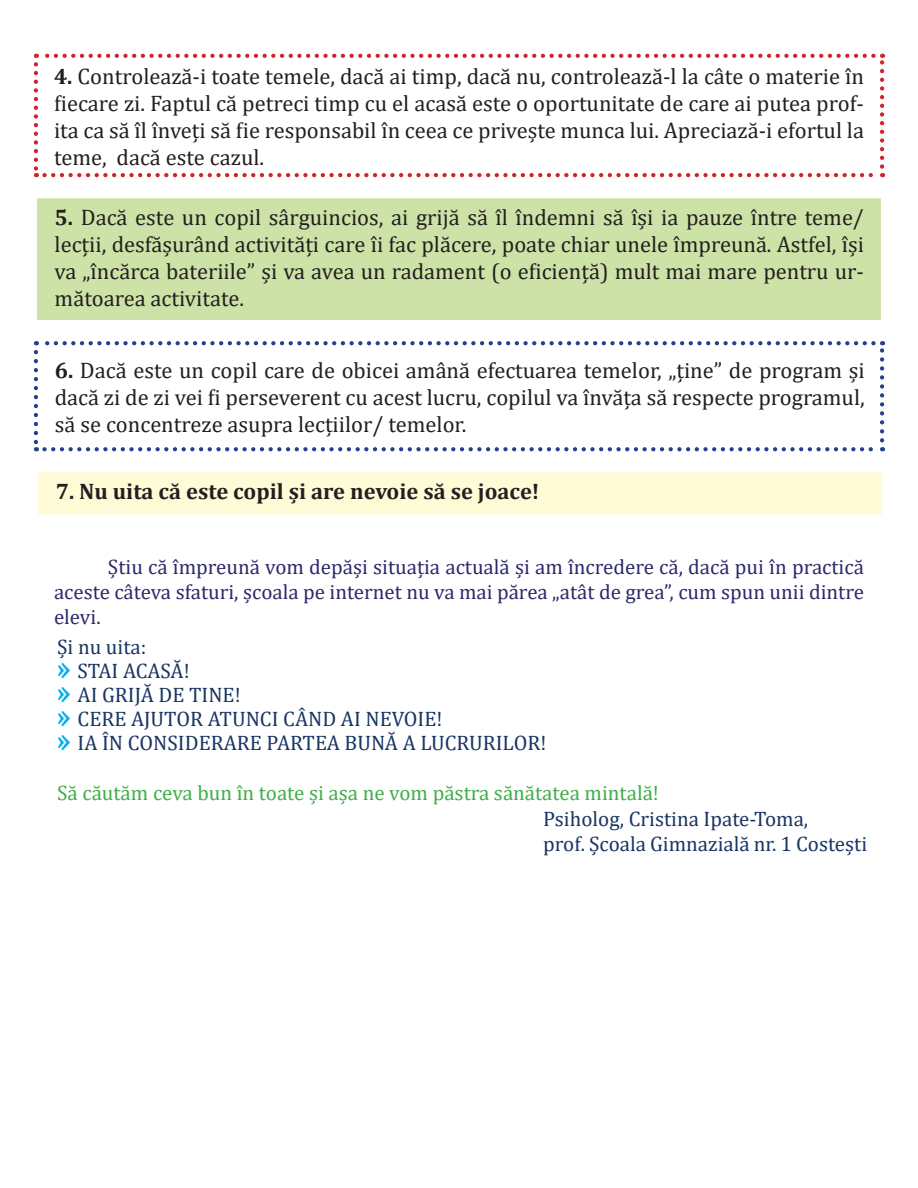
<style>
.page{position:relative;width:918px;height:1188px;background:#fff}
.page>*{position:absolute;margin:0;border:0;box-sizing:border-box;transform-origin:0 0}
.t1{font:22.5px/27px "Cambria";color:#231f20;text-align:justify}
.t2{font:700 22.5px "Cambria";color:#231f20}
.t3{font:21px "Cambria";color:#183562}
.t4{font:21px/25.2px "Cambria";color:#2c296c;text-align:justify}
.t5{font:21px "Cambria";color:#40ae49}
.s1{font-weight:700}
.s2{font-family:"Lora";font-weight:700;font-size:27px;color:#00aeef}
</style>
<div class="page">
<svg style="left:34px;top:352px;width:4px;height:99px"></svg>
<svg style="left:44px;top:447px;width:839px;height:4px"></svg>
<svg style="left:880px;top:341px;width:4px;height:99px"></svg>
<svg style="left:36px;top:341px;width:838px;height:4px"></svg>
<div style="left:35px;top:196px;width:848px;height:126px;background:#cce2a6;border:2px solid #fff"></div>
<svg style="left:34px;top:64px;width:4px;height:113px"></svg>
<svg style="left:44px;top:173px;width:839px;height:4px"></svg>
<svg style="left:880px;top:54px;width:4px;height:113px"></svg>
<svg style="left:36px;top:54px;width:838px;height:4px"></svg>
<div style="left:36px;top:470px;width:848px;height:47px;background:#fffbd6;border:2px solid #fff"></div>
<p class="t1" style="left:54px;top:62px;width:812px"><span class="s1">4.</span> Controlează-i toate temele, dacă ai timp, dacă nu, controlează-l la câte o materie în fiecare zi. Faptul că petreci timp cu el acasă este o oportunitate de care ai putea prof&shy;ita ca să îl înveți să fie responsabil în ceea ce privește munca lui. Apreciază-i efortul la teme, dacă este cazul.</p>
<p class="t1" style="left:55px;top:203px;width:811px"><span class="s1">5.</span> Dacă este un copil sârguincios, ai grijă să îl îndemni să își ia pauze între teme/ lecții, desfășurând activități care îi fac plăcere, poate chiar unele împreună. Astfel, își va „încărca bateriile” și va avea un radament (o eficiență) mult mai mare pentru ur&shy;mătoarea activitate.</p>
<p class="t1" style="left:55px;top:357px;width:812px"><span class="s1">6.</span> Dacă este un copil care de obicei amână efectuarea temelor, „ține” de program și dacă zi de zi vei fi perseverent cu acest lucru, copilul va învăța să respecte programul, să se concentreze asupra lecțiilor/ temelor.</p>
<p class="t2" style="left:56px;top:475px;width:485px">7. Nu uita că este copil și are nevoie să se joace!</p>
<p class="t4" style="left:54px;top:554px;width:812px;text-indent:54px">Știu că împreună vom depăși situația actuală și am încredere că, dacă pui în practică aceste câteva sfaturi, școala pe internet nu va mai părea „atât de grea”, cum spun unii dintre elevi.</p>
<p class="t3" style="left:57px;top:634px;width:91px">Și nu uita:</p>
<p class="t3" style="left:57px;top:658px;width:134px"><span class="s2">»</span> STAI ACASĂ!</p>
<p class="t3" style="left:57px;top:682px;width:185px"><span class="s2">»</span> AI GRIJĂ DE TINE!</p>
<p class="t3" style="left:57px;top:706px;width:387px"><span class="s2">»</span> CERE AJUTOR ATUNCI CÂND AI NEVOIE!</p>
<p class="t3" style="left:57px;top:730px;width:491px"><span class="s2">»</span> IA ÎN CONSIDERARE PARTEA BUNĂ A LUCRURILOR!</p>
<p class="t5" style="left:57px;top:781px;width:603px">Să căutăm ceva bun în toate și așa ne vom păstra sănătatea mintală!</p>
<p class="t3" style="left:543px;top:806px;width:267px">Psiholog, Cristina Ipate-Toma,</p>
<p class="t3" style="left:543px;top:831px;width:326px">prof. Școala Gimnazială nr. 1 Costești</p>
</div>
